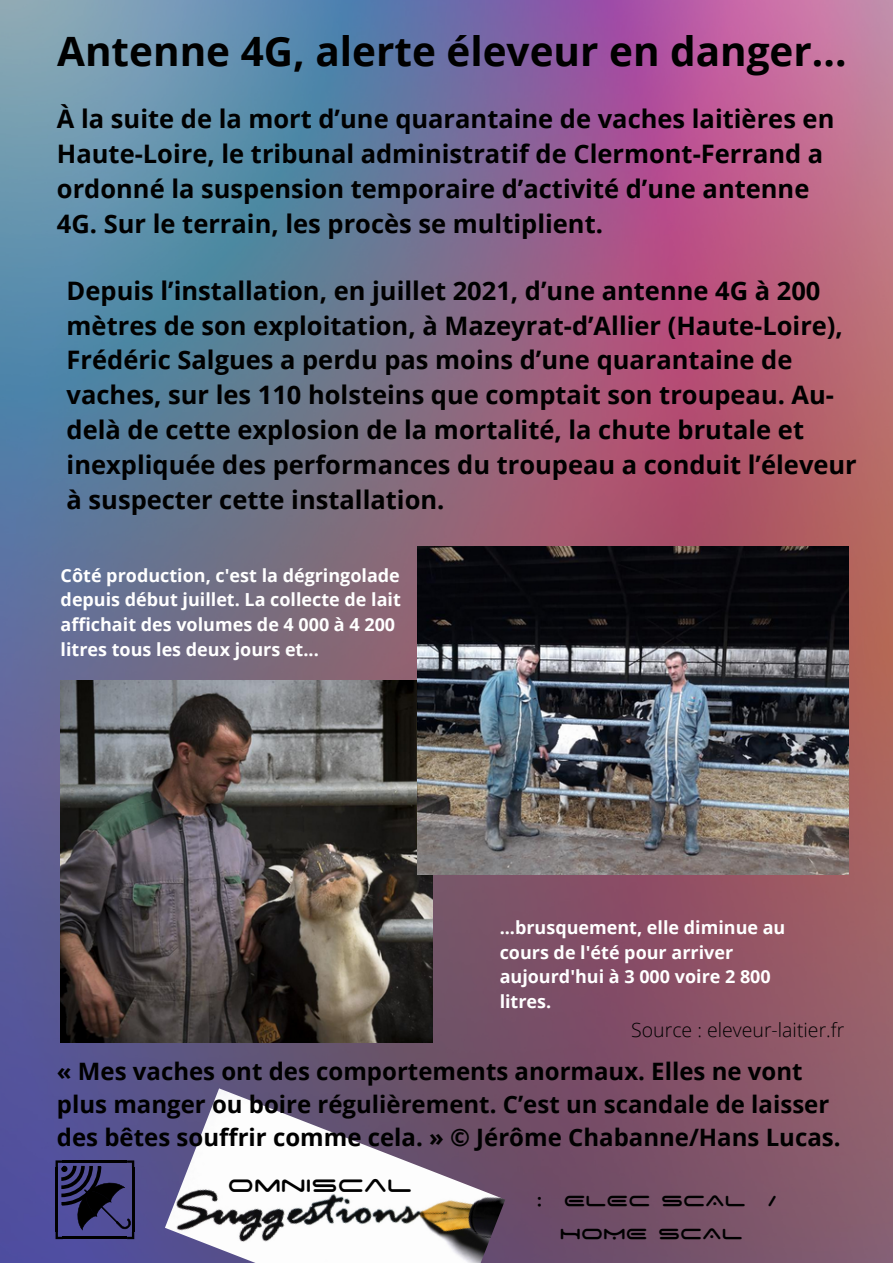
<style>
.page{position:relative;width:893px;height:1264px;background:#fff}
.page>*{position:absolute;margin:0;border:0;box-sizing:border-box;transform-origin:0 0}
.t1{font:700 40.5px "Open Sans";color:#000}
.t2{font:28.5px "Space Age";color:#000}
.t3{font:700 25.5px/34.8px "Open Sans";color:#000}
.t4{font:700 24px/32.5px "Open Sans";color:#000}
.t5{font:24px/32.5px "Space Age";color:#000;text-align:center}
.t6{font:300 19.5px "Open Sans";color:#000}
.t7{font:700 18px/24.8px "Open Sans";color:#fff}
</style>
<div class="page">
<img style="left:0;top:0;width:892px;height:1262px">
<img style="left:61px;top:680px;width:372px;height:362px">
<img style="left:417px;top:546px;width:431px;height:328px">
<img style="left:165px;top:1088px;width:340px;height:174px">
<svg style="left:56px;top:1160px;width:78px;height:79px;background:#32315e"></svg>
<h1 class="t1" style="left:57px;top:23px;width:790px">Antenne 4G, alerte éleveur en danger...</h1>
<p class="t3" style="left:57px;top:101px;width:778px">À la suite de la mort d’une quarantaine de vaches laitières en Haute-Loire, le tribunal administratif de Clermont-Ferrand a ordonné la suspension temporaire d’activité d’une antenne 4G. Sur le terrain, les procès se multiplient.</p>
<p class="t3" style="left:67px;top:272px;width:791px">Depuis l’installation, en juillet 2021, d’une antenne 4G à 200 mètres de son exploitation, à Mazeyrat-d’Allier (Haute-Loire), Frédéric Salgues a perdu pas moins d’une quarantaine de vaches, sur les 110 holsteins que comptait son troupeau. Au&shy;delà de cette explosion de la mortalité, la chute brutale et inexpliquée des performances du troupeau a conduit l’éleveur à suspecter cette installation.</p>
<p class="t7" style="left:61px;top:562px;width:342px">Côté production, c'est la dégringolade depuis début juillet. La collecte de lait affichait des volumes de 4 000 à 4 200 litres tous les deux jours et...</p>
<p class="t7" style="left:499px;top:914px;width:287px">...brusquement, elle diminue au cours de l'été pour arriver aujourd'hui à 3 000 voire 2 800 litres.</p>
<p class="t6" style="left:631px;top:1016px;width:214px">Source : eleveur-laitier.fr</p>
<p class="t4" style="left:57px;top:1054px;width:785px">« Mes vaches ont des comportements anormaux. Elles ne vont plus manger ou boire régulièrement. C’est un scandale de laisser des bêtes souffrir comme cela. » © Jérôme Chabanne/Hans Lucas.</p>
<p class="t2" style="left:228px;top:1170px;width:186px">omniscal</p>
<p class="t5" style="left:536px;top:1184px;width:242px">: ELEC SCAL /<br>HOME SCAL</p>
</div>
